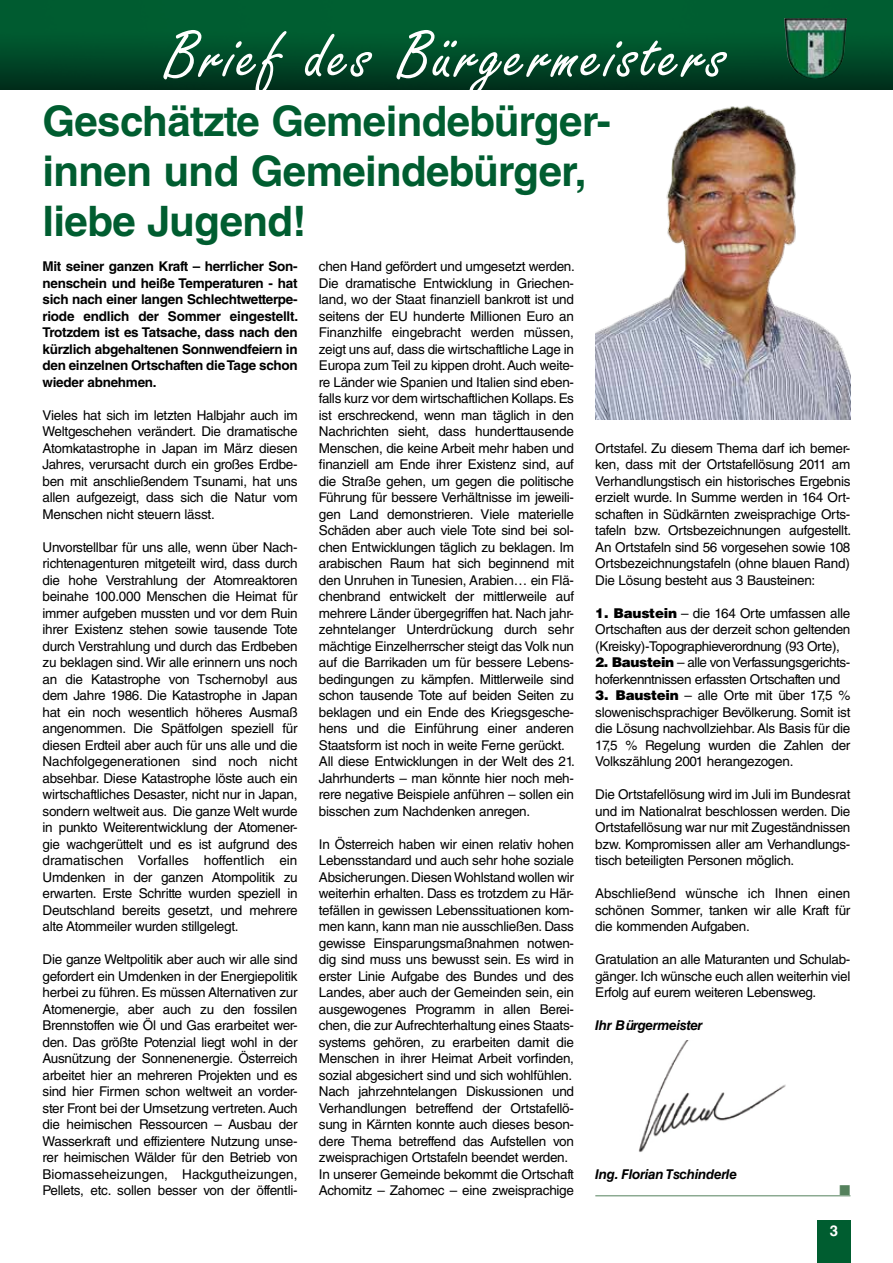
<style>
.page{position:relative;width:893px;height:1263px;background:#fff}
.page>*{position:absolute;margin:0;border:0;box-sizing:border-box;transform-origin:0 0}
.t1{font:72px "Freestyle Scr D";letter-spacing:.05em;color:#fff}
.t2{font:700 42px/49.5px "Helvetica LT Std";letter-spacing:-.015em;color:#005d30}
.t3{font:700 15px "Helvetica LT Std";color:#fff}
.t4{font:14.25px "Zapf Dingbats";color:#54815c}
.t5{font:13.5px/16.5px "Helvetica LT Std";letter-spacing:-.02em;color:#000;text-align:justify}
.t6{font:700 13.5px/16.5px "Helvetica LT Std";letter-spacing:-.02em;color:#000;text-align:justify}
.t7{font:italic 700 13.5px "Helvetica LT Std";letter-spacing:-.02em;color:#000}
.s1{font-weight:900}
</style>
<div class="page">
<div style="left:0;top:0;width:893px;height:89px;background:linear-gradient(to bottom,#006a36,#00361f)"></div>
<img style="left:784px;top:18px;width:63px;height:62px">
<div style="left:817px;top:1220px;width:33px;height:43px;background:#005d30"></div>
<hr style="left:595px;top:1195px;width:255px;height:1px;background:#54815c">
<img style="left:638px;top:1040px;width:148px;height:112px">
<img style="left:595px;top:105px;width:255px;height:315px">
<h1 class="t1" style="left:166px;top:17px;width:562px">Brief des Bürgermeisters</h1>
<h2 class="t2" style="left:43px;top:96px;width:570px">Geschätzte Gemeindebürger&shy;innen und Gemeindebürger, liebe Jugend!</h2>
<p class="t6" style="left:43px;top:258px;width:257px">Mit seiner ganzen Kraft – herrlicher Son&shy;nenschein und heiße Temperaturen - hat sich nach einer langen Schlechtwetterpe&shy;riode endlich der Sommer eingestellt.<br>Trotzdem ist es Tatsache, dass nach den kürzlich abgehaltenen Sonnwendfeiern in den einzelnen Ortschaften die Tage schon wieder abnehmen.</p>
<p class="t5" style="left:43px;top:407px;width:257px">Vieles hat sich im letzten Halbjahr auch im Weltgeschehen verändert. Die dramatische Atomkatastrophe in Japan im März diesen Jahres, verursacht durch ein großes Erdbe&shy;ben mit anschließendem Tsunami, hat uns allen aufgezeigt, dass sich die Natur vom Menschen nicht steuern lässt.</p>
<p class="t5" style="left:43px;top:539px;width:257px">Unvorstellbar für uns alle, wenn über Nach&shy;richtenagenturen mitgeteilt wird, dass durch die hohe Verstrahlung der Atomreaktoren beinahe 100.000 Menschen die Heimat für immer aufgeben mussten und vor dem Ruin ihrer Existenz stehen sowie tausende Tote durch Verstrahlung und durch das Erdbeben zu beklagen sind. Wir alle erinnern uns noch an die Katastrophe von Tschernobyl aus dem Jahre 1986. Die Katastrophe in Japan hat ein noch wesentlich höheres Ausmaß angenommen. Die Spätfolgen speziell für diesen Erdteil aber auch für uns alle und die Nachfolgegenerationen sind noch nicht absehbar. Diese Katastrophe löste auch ein wirtschaftliches Desaster, nicht nur in Japan, sondern weltweit aus. Die ganze Welt wurde in punkto Weiterentwicklung der Atomener&shy;gie wachgerüttelt und es ist aufgrund des dramatischen Vorfalles hoffentlich ein Umdenken in der ganzen Atompolitik zu erwarten. Erste Schritte wurden speziell in Deutschland bereits gesetzt, und mehrere alte Atommeiler wurden stillgelegt.</p>
<p class="t5" style="left:43px;top:951px;width:257px">Die ganze Weltpolitik aber auch wir alle sind gefordert ein Umdenken in der Energiepolitik herbei zu führen. Es müssen Alternativen zur Atomenergie, aber auch zu den fossilen Brennstoffen wie Öl und Gas erarbeitet wer&shy;den. Das größte Potenzial liegt wohl in der Ausnützung der Sonnenenergie. Österreich arbeitet hier an mehreren Projekten und es sind hier Firmen schon weltweit an vorder&shy;ster Front bei der Umsetzung vertreten. Auch die heimischen Ressourcen – Ausbau der Wasserkraft und effizientere Nutzung unse&shy;rer heimischen Wälder für den Betrieb von Biomasseheizungen, Hackgutheizungen, Pellets, etc. sollen besser von der öffentli-</p>
<p class="t5" style="left:319px;top:258px;width:257px;text-align:left">chen Hand gefördert und umgesetzt werden.<br>Die dramatische Entwicklung in Griechen&shy;land, wo der Staat finanziell bankrott ist und seitens der EU hunderte Millionen Euro an Finanzhilfe eingebracht werden müssen, zeigt uns auf, dass die wirtschaftliche Lage in Europa zum Teil zu kippen droht. Auch weite&shy;re Länder wie Spanien und Italien sind eben&shy;falls kurz vor dem wirtschaftlichen Kollaps. Es ist erschreckend, wenn man täglich in den Nachrichten sieht, dass hunderttausende Menschen, die keine Arbeit mehr haben und finanziell am Ende ihrer Existenz sind, auf die Straße gehen, um gegen die politische Führung für bessere Verhältnisse im jeweili&shy;gen Land demonstrieren. Viele materielle Schäden aber auch viele Tote sind bei sol&shy;chen Entwicklungen täglich zu beklagen. Im arabischen Raum hat sich beginnend mit den Unruhen in Tunesien, Arabien… ein Flä&shy;chenbrand entwickelt der mittlerweile auf mehrere Länder übergegriffen hat. Nach jahr&shy;zehntelanger Unterdrückung durch sehr mächtige Einzelherrscher steigt das Volk nun auf die Barrikaden um für bessere Lebens&shy;bedingungen zu kämpfen. Mittlerweile sind schon tausende Tote auf beiden Seiten zu beklagen und ein Ende des Kriegsgesche&shy;hens und die Einführung einer anderen Staatsform ist noch in weite Ferne gerückt.<br>All diese Entwicklungen in der Welt des 21.<br>Jahrhunderts – man könnte hier noch meh&shy;rere negative Beispiele anführen – sollen ein bisschen zum Nachdenken anregen.</p>
<p class="t5" style="left:319px;top:836px;width:257px;text-align:left">In Österreich haben wir einen relativ hohen Lebensstandard und auch sehr hohe soziale Absicherungen. Diesen Wohlstand wollen wir weiterhin erhalten. Dass es trotzdem zu Här&shy;tefällen in gewissen Lebenssituationen kom&shy;men kann, kann man nie ausschließen. Dass gewisse Einsparungsmaßnahmen notwen&shy;dig sind muss uns bewusst sein. Es wird in erster Linie Aufgabe des Bundes und des Landes, aber auch der Gemeinden sein, ein ausgewogenes Programm in allen Berei&shy;chen, die zur Aufrechterhaltung eines Staats&shy;systems gehören, zu erarbeiten damit die Menschen in ihrer Heimat Arbeit vorfinden, sozial abgesichert sind und sich wohlfühlen.<br>Nach jahrzehntelangen Diskussionen und Verhandlungen betreffend der Ortstafellö&shy;sung in Kärnten konnte auch dieses beson&shy;dere Thema betreffend das Aufstellen von zweisprachigen Ortstafeln beendet werden.<br>In unserer Gemeinde bekommt die Ortschaft Achomitz – Zahomec – eine zweisprachige</p>
<p class="t5" style="left:595px;top:440px;width:257px">Ortstafel. Zu diesem Thema darf ich bemer&shy;ken, dass mit der Ortstafellösung 2011 am Verhandlungstisch ein historisches Ergebnis erzielt wurde. In Summe werden in 164 Ort&shy;schaften in Südkärnten zweisprachige Orts&shy;tafeln bzw. Ortsbezeichnungen aufgestellt.<br>An Ortstafeln sind 56 vorgesehen sowie 108<br>Ortsbezeichnungstafeln (ohne blauen Rand)<br>Die Lösung besteht aus 3 Bausteinen:</p>
<p class="t5" style="left:595px;top:605px;width:257px"><span class="s1">1. Baustein</span> – die 164 Orte umfassen alle Ortschaften aus der derzeit schon geltenden (Kreisky)-Topographieverordnung (93 Orte),</p>
<p class="t5" style="left:595px;top:654px;width:257px"><span class="s1">2. Baustein</span> – alle von Verfassungsgerichts&shy;hoferkenntnissen erfassten Ortschaften und</p>
<p class="t5" style="left:595px;top:687px;width:257px"><span class="s1">3. Baustein</span> – alle Orte mit über 17,5 % slowenischsprachiger Bevölkerung. Somit ist die Lösung nachvollziehbar. Als Basis für die 17,5 % Regelung wurden die Zahlen der Volkszählung 2001 herangezogen.</p>
<p class="t5" style="left:595px;top:786px;width:257px">Die Ortstafellösung wird im Juli im Bundesrat und im Nationalrat beschlossen werden. Die Ortstafellösung war nur mit Zugeständnissen bzw. Kompromissen aller am Verhandlungs&shy;tisch beteiligten Personen möglich.</p>
<p class="t5" style="left:595px;top:885px;width:257px">Abschließend wünsche ich Ihnen einen schönen Sommer, tanken wir alle Kraft für die kommenden Aufgaben.</p>
<p class="t5" style="left:595px;top:951px;width:257px">Gratulation an alle Maturanten und Schulab&shy;gänger. Ich wünsche euch allen weiterhin viel Erfolg auf eurem weiteren Lebensweg.</p>
<p class="t7" style="left:595px;top:1017px;width:109px">Ihr Bürgermeister</p>
<p class="t7" style="left:595px;top:1166px;width:143px">Ing. Florian Tschinderle</p>
<p class="t4" style="left:840px;top:1184px;width:12px">■</p>
<p class="t3" style="left:830px;top:1222px;width:10px">3</p>
</div>
